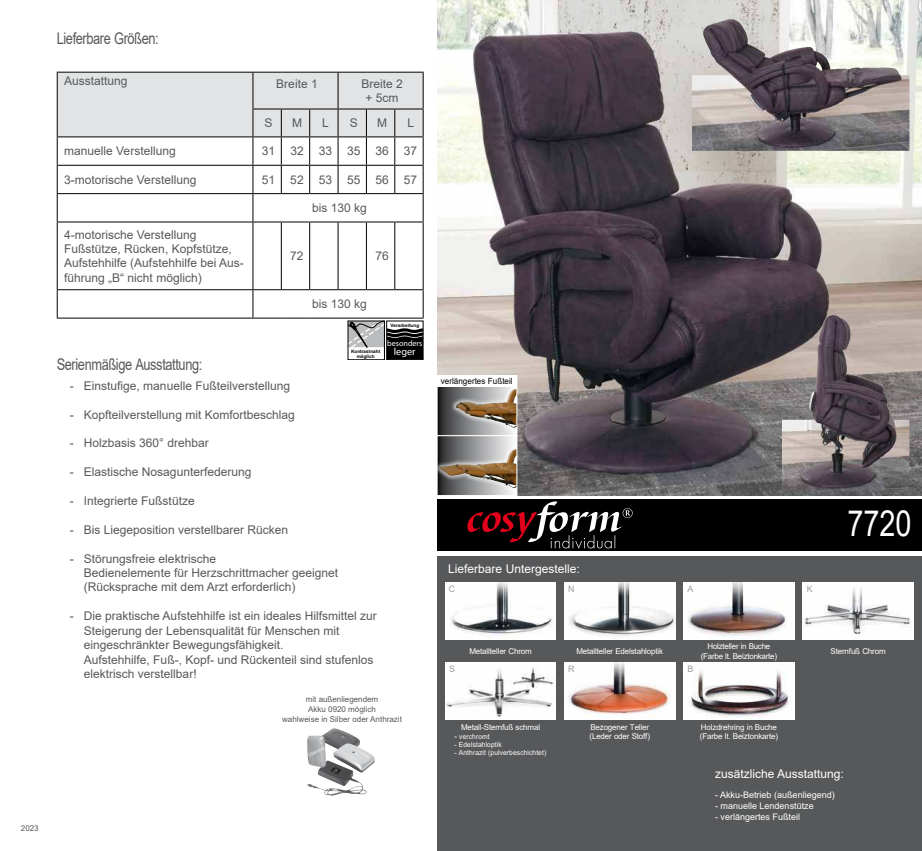
<style>
.page{position:relative;width:922px;height:851px;background:#fff}
.page>*{position:absolute;margin:0;border:0;box-sizing:border-box;transform-origin:0 0}
.t1{font:36px "Arial";color:#fff;scale:.8 1}
.t2{font:16px "Arial";letter-spacing:-.03em;color:#57585a;scale:.8 1}
.t3{font:12px/14.4px "Arial";color:#57585a}
.t4{font:12px "Arial";color:#fff}
.t5{font:10.3px "Myriad Pro";color:#fff}
.t6{font:9px "Arial";color:#fff}
.t7{font:8.8px "Arial";color:#9c9d9f}
.t8{font:8.5px "Arial";color:#000;scale:.95 1}
.t9{font:8px/9.6px "Arial";letter-spacing:-.02em;color:#fff}
.t10{font:8px/9.6px "Arial";color:#57585a;text-align:center}
.t11{font:8px "Myriad Pro";color:#fff}
.t12{font:7px "Arial";letter-spacing:.015em;color:#fff;scale:.95 1}
.t13{font:700 4.7px/5.6px "Arial";color:#000;text-align:center}
.s1{font-size:8px}
</style>
<div class="page">
<img style="left:437px;top:0;width:484px;height:496px">
<div style="left:437px;top:499px;width:484px;height:51px;background:#000"></div>
<svg style="left:467px;top:501px;width:165px;height:47px"></svg>
<div style="left:437px;top:556px;width:484px;height:294px;background:#57585a"></div>
<img style="left:703px;top:19px;width:27px;height:17px">
<hr style="left:57px;top:222px;width:1px;height:67px;background:#000">
<hr style="left:252px;top:222px;width:1px;height:67px;background:#000">
<hr style="left:281px;top:222px;width:1px;height:67px;background:#000">
<hr style="left:309px;top:222px;width:1px;height:67px;background:#000">
<hr style="left:337px;top:222px;width:1px;height:67px;background:#000">
<hr style="left:366px;top:222px;width:1px;height:67px;background:#000">
<svg style="left:57px;top:72px;width:366px;height:150px"></svg>
<hr style="left:394px;top:222px;width:1px;height:67px;background:#000">
<hr style="left:422px;top:222px;width:1px;height:67px;background:#000">
<hr style="left:57px;top:289px;width:196px;height:1px;background:#000">
<svg style="left:57px;top:290px;width:1px;height:27px"></svg>
<hr style="left:57px;top:317px;width:196px;height:1px;background:#000">
<img style="left:438px;top:386px;width:77px;height:54px">
<div style="left:450px;top:380px;width:67px;height:55px;background:#fff;opacity:.75"></div>
<img style="left:455px;top:388px;width:60px;height:40px">
<div style="left:436px;top:375px;width:81px;height:61px;border:1px solid #fff"></div>
<div style="left:437px;top:440px;width:80px;height:55px;background:#fff;opacity:.75"></div>
<img style="left:439px;top:449px;width:76px;height:39px">
<div style="left:436px;top:435px;width:81px;height:61px;border:1px solid #fff"></div>
<div style="left:436px;top:375px;width:80px;height:11px;background:#fff"></div>
<svg style="left:324px;top:728px;width:9px;height:6px"></svg>
<img style="left:819px;top:315px;width:12px;height:20px">
<div style="left:348px;top:321px;width:36px;height:39px;border:1px solid #000"></div>
<div style="left:386px;top:321px;width:37px;height:39px;border:1px solid #000"></div>
<svg style="left:252px;top:289px;width:171px;height:70px"></svg>
<img style="left:445px;top:582px;width:110px;height:57px">
<img style="left:445px;top:662px;width:110px;height:57px">
<img style="left:564px;top:582px;width:111px;height:57px">
<img style="left:564px;top:662px;width:111px;height:57px">
<img style="left:683px;top:582px;width:111px;height:57px">
<img style="left:683px;top:662px;width:111px;height:57px">
<img style="left:802px;top:582px;width:111px;height:57px">
<img style="left:510px;top:662px;width:45px;height:26px">
<h2 class="t2" style="left:57px;top:32px;width:129px">Lieferbare Größen:</h2>
<p class="t3" style="left:64px;top:75px;width:65px">Ausstattung</p>
<p class="t3" style="left:276px;top:77px;width:43px">Breite 1</p>
<p class="t3" style="left:361px;top:77px;width:43px;text-align:center">Breite 2 + 5cm</p>
<p class="t3" style="left:264px;top:117px;width:10px">S</p>
<p class="t3" style="left:292px;top:117px;width:11px">M</p>
<p class="t3" style="left:322px;top:117px;width:8px">L</p>
<p class="t3" style="left:349px;top:117px;width:10px">S</p>
<p class="t3" style="left:377px;top:117px;width:11px">M</p>
<p class="t3" style="left:407px;top:117px;width:8px">L</p>
<p class="t3" style="left:64px;top:145px;width:113px">manuelle Verstellung</p>
<p class="t3" style="left:262px;top:145px;width:15px">31</p>
<p class="t3" style="left:290px;top:145px;width:15px">32</p>
<p class="t3" style="left:318px;top:145px;width:15px">33</p>
<p class="t3" style="left:347px;top:145px;width:15px">35</p>
<p class="t3" style="left:375px;top:145px;width:15px">36</p>
<p class="t3" style="left:403px;top:145px;width:15px">37</p>
<p class="t3" style="left:64px;top:173px;width:134px">3-motorische Verstellung</p>
<p class="t3" style="left:262px;top:173px;width:15px">51</p>
<p class="t3" style="left:290px;top:173px;width:15px">52</p>
<p class="t3" style="left:318px;top:173px;width:15px">53</p>
<p class="t3" style="left:347px;top:173px;width:15px">55</p>
<p class="t3" style="left:375px;top:173px;width:15px">56</p>
<p class="t3" style="left:403px;top:173px;width:15px">57</p>
<p class="t3" style="left:312px;top:202px;width:56px">bis 130 kg</p>
<p class="t3" style="left:64px;top:228px;width:181px">4-motorische Verstellung<br>Fußstütze, Rücken, Kopfstütze,<br>Aufstehhilfe (Aufstehhilfe bei Aus&shy;führung „B“ nicht möglich)</p>
<p class="t3" style="left:290px;top:250px;width:15px">72</p>
<p class="t3" style="left:375px;top:250px;width:15px">76</p>
<p class="t3" style="left:312px;top:298px;width:56px">bis 130 kg</p>
<p class="t13" style="left:390px;top:322px;width:30px">Verarbeitung</p>
<p class="t5" style="left:394px;top:348px;width:23px">leger</p>
<p class="t11" style="left:387px;top:341px;width:37px">besonders</p>
<p class="t13" style="left:351px;top:348px;width:31px">Kontrastnaht möglich</p>
<h2 class="t2" style="left:57px;top:358px;width:183px">Serienmäßige Ausstattung:</h2>
<p class="t3" style="left:70px;top:378px;width:222px">- Einstufige, manuelle Fußteilverstellung</p>
<p class="t3" style="left:70px;top:408px;width:226px">- Kopfteilverstellung mit Komfortbeschlag</p>
<p class="t3" style="left:70px;top:437px;width:141px">- Holzbasis 360° drehbar</p>
<p class="t3" style="left:70px;top:466px;width:183px">- Elastische Nosagunterfederung</p>
<p class="t3" style="left:70px;top:494px;width:126px">- Integrierte Fußstütze</p>
<p class="t3" style="left:70px;top:523px;width:220px">- Bis Liegeposition verstellbarer Rücken</p>
<p class="t3" style="left:84px;top:552px;width:256px;text-indent:-14px">- Störungsfreie elektrische<br>Bedienelemente für Herzschrittmacher geeignet (Rücksprache mit dem Arzt erforderlich)</p>
<p class="t3" style="left:84px;top:610px;width:294px;text-indent:-14px">- Die praktische Aufstehhilfe ist ein ideales Hilfsmittel zur Steigerung der Lebensqualität für Menschen mit eingeschränkter Bewegungsfähigkeit.<br>Aufstehhilfe, Fuß-, Kopf- und Rückenteil sind stufenlos elektrisch verstellbar!</p>
<p class="t10" style="left:282px;top:695px;width:121px">mit außenliegendem<br>Akku 0920 möglich<br>wahlweise in Silber oder Anthrazit</p>
<p class="t8" style="left:441px;top:378px;width:77px">verlängertes Fußteil</p>
<p class="t4" style="left:448px;top:564px;width:133px">Lieferbare Untergestelle:</p>
<p class="t7" style="left:449px;top:585px;width:8px">C</p>
<p class="t7" style="left:568px;top:585px;width:8px">N</p>
<p class="t9" style="left:469px;top:647px;width:64px">Metallteller Chrom</p>
<p class="t9" style="left:576px;top:647px;width:88px">Metallteller Edelstahloptik</p>
<p class="t7" style="left:449px;top:665px;width:7px">S</p>
<p class="t7" style="left:568px;top:665px;width:8px">R</p>
<p class="t9" style="left:461px;top:722px;width:81px">Metall-Sternfuß schmal</p>
<p class="t12" style="left:454px;top:734px;width:38px"><span class="s1">-</span> verchromt</p>
<p class="t12" style="left:454px;top:742px;width:51px">- Edelstahloptik</p>
<p class="t12" style="left:454px;top:750px;width:98px">- Anthrazit (pulverbeschichtet)</p>
<p class="t9" style="left:589px;top:722px;width:62px">Bezogener Teller (Leder oder Stoff)</p>
<p class="t10" style="left:21px;top:824px;width:19px">2023</p>
<p class="t7" style="left:687px;top:585px;width:7px">A</p>
<p class="t7" style="left:687px;top:665px;width:7px">B</p>
<p class="t9" style="left:700px;top:642px;width:78px;text-align:center">Holzteller in Buche (Farbe lt. Beiztonkarte)</p>
<p class="t9" style="left:699px;top:722px;width:80px">Holzdrehring in Buche (Farbe lt. Beiztonkarte)</p>
<p class="t7" style="left:806px;top:585px;width:7px">K</p>
<h1 class="t1" style="left:847px;top:510px;width:82px">7720</h1>
<p class="t9" style="left:830px;top:647px;width:57px">Sternfuß Chrom</p>
<p class="t4" style="left:714px;top:768px;width:130px">zusätzliche Ausstattung:</p>
<p class="t6" style="left:714px;top:791px;width:121px">- Akku-Betrieb (außenliegend)</p>
<p class="t6" style="left:714px;top:802px;width:100px">- manuelle Lendenstütze</p>
<p class="t6" style="left:714px;top:813px;width:87px">- verlängertes Fußteil</p>
</div>
